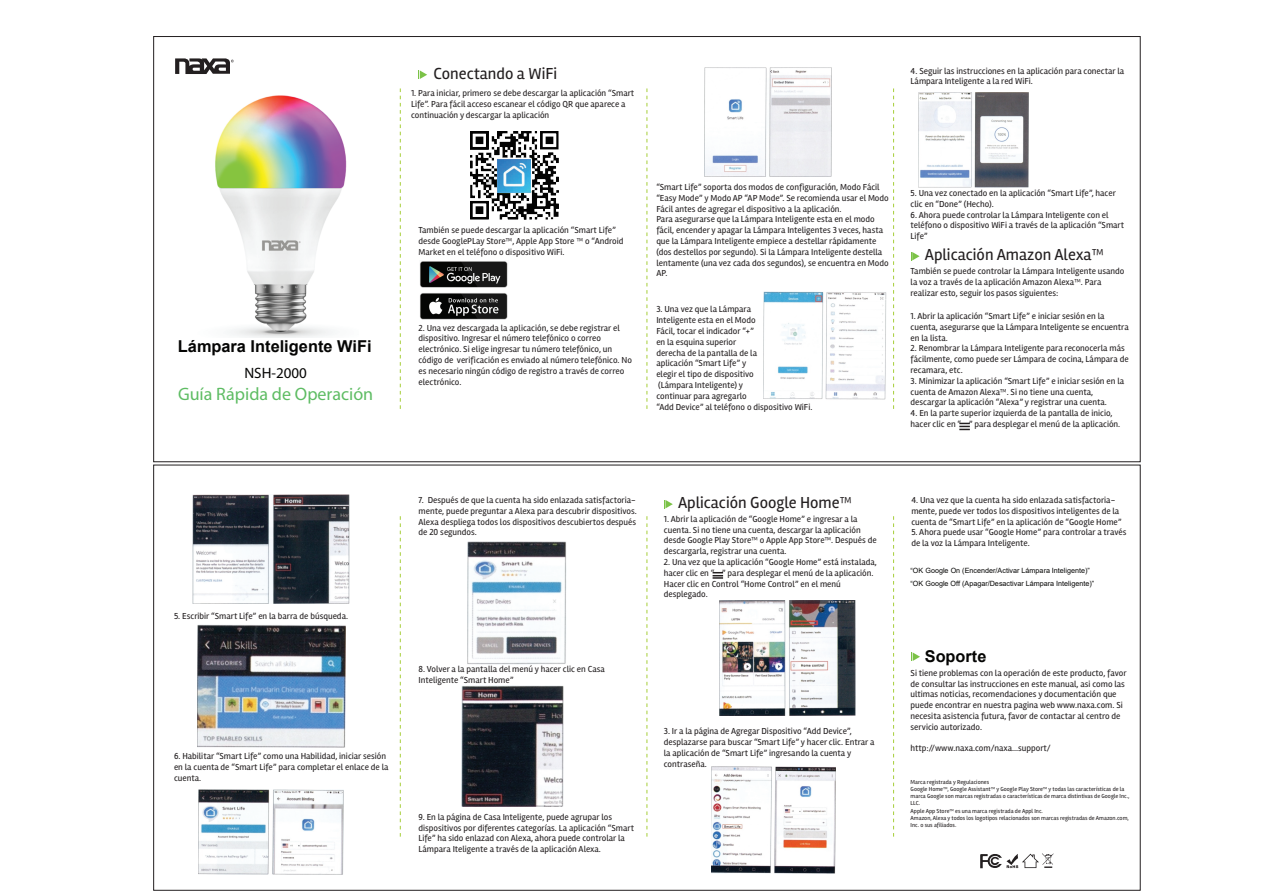
<style>
.page{position:relative;width:1263px;height:893px;background:#fff}
.page>*{position:absolute;margin:0;border:0;box-sizing:border-box;transform-origin:0 0}
.t1{font:18px "Myriad Pro";color:#5ebc63}
.t2{font:16.5px "Rambla";color:#231f20}
.t3{font:700 16.35px "Arial";color:#050504}
.t4{font:15px "Myriad Pro";color:#050504}
.t5{font:9px/10.8px "Rambla";color:#231f20}
.t6{font:7.2px/12.5px "Arial";color:#050504}
.t7{font:6px/7.2px "Rambla";color:#231f20}
</style>
<div class="page">
<svg style="left:400px;top:88px;width:1px;height:321px"></svg>
<svg style="left:646px;top:88px;width:1px;height:321px"></svg>
<svg style="left:893px;top:88px;width:1px;height:321px"></svg>
<svg style="left:400px;top:516px;width:1px;height:321px"></svg>
<svg style="left:646px;top:516px;width:1px;height:321px"></svg>
<svg style="left:893px;top:516px;width:1px;height:321px"></svg>
<svg style="left:980px;top:853px;width:74px;height:15px"></svg>
<svg style="left:175px;top:58px;width:59px;height:16px"></svg>
<svg style="left:911px;top:652px;width:9px;height:9px"></svg>
<img style="left:215px;top:95px;width:132px;height:242px">
<svg style="left:418px;top:70px;width:9px;height:9px"></svg>
<img style="left:470px;top:132px;width:88px;height:88px">
<img style="left:498px;top:159px;width:33px;height:33px">
<img style="left:420px;top:261px;width:88px;height:59px">
<img style="left:704px;top:67px;width:128px;height:109px">
<img style="left:764px;top:291px;width:122px;height:109px">
<img style="left:918px;top:93px;width:110px;height:94px">
<svg style="left:911px;top:252px;width:8px;height:8px"></svg>
<svg style="left:959px;top:423px;width:11px;height:7px"></svg>
<img style="left:193px;top:495px;width:157px;height:109px">
<img style="left:197px;top:625px;width:149px;height:122px">
<img style="left:198px;top:789px;width:146px;height:85px">
<img style="left:467px;top:541px;width:99px;height:124px">
<img style="left:461px;top:686px;width:103px;height:120px">
<svg style="left:664px;top:500px;width:9px;height:8px"></svg>
<img style="left:720px;top:600px;width:135px;height:115px">
<img style="left:712px;top:766px;width:123px;height:107px">
<svg style="left:712px;top:572px;width:11px;height:7px"></svg>
<h3 class="t3" style="left:178px;top:335px;width:195px">Lámpara Inteligente WiFi</h3>
<h3 class="t4" style="left:244px;top:364px;width:64px">NSH-2000</h3>
<h1 class="t1" style="left:178px;top:382px;width:197px">Guía Rápida de Operación</h1>
<h2 class="t2" style="left:434px;top:64px;width:125px">Conectando a WiFi</h2>
<p class="t5" style="left:411px;top:88px;width:225px">1. Para iniciar, primero se debe descargar la aplicación “Smart<br>Life”. Para fácil acceso escanear el código QR que aparece a continuación y descargar la aplicación</p>
<p class="t5" style="left:910px;top:65px;width:215px">4. Seguir las instrucciones en la aplicación para conectar la<br>Lámpara Inteligente a la red WiFi.</p>
<p class="t5" style="left:418px;top:225px;width:206px">También se puede descargar la aplicación “Smart Life” desde GooglePLay Store™, Apple App Store ™ o “Android<br>Market en el teléfono o dispositivo WiFi.</p>
<p class="t5" style="left:418px;top:322px;width:215px">2. Una vez descargada la aplicación, se debe registrar el dispositivo. Ingresar el número telefónico o correo electrónico. Si elige ingresar tu número telefónico, un código de verificación es enviado al número telefónico. No es necesario ningún código de registro a través de correo electrónico.</p>
<p class="t5" style="left:656px;top:182px;width:234px">“Smart Life” soporta dos modos de configuración, Modo Fácil “Easy Mode” y Modo AP “AP Mode”. Se recomienda usar el Modo Fácil antes de agregar el dispositivo a la aplicación.<br>Para asegurarse que la Lámpara Inteligente esta en el modo fácil, encender y apagar la Lámpara Inteligentes 3 veces, hasta que la Lámpara Inteligente empiece a destellar rápidamente (dos destellos por segundo). Si la Lámpara Inteligente destella lentamente (una vez cada dos segundos), se encuentra en Modo AP.</p>
<p class="t5" style="left:656px;top:304px;width:158px">3. Una vez que la Lámpara<br>Inteligente esta en el Modo<br>Fácil, tocar el indicador “+”<br>en la esquina superior<br>derecha de la pantalla de la<br>aplicación “Smart Life” y<br>elegir el tipo de dispositivo<br>(Lámpara Inteligente) y<br>continuar para agregarlo<br>“Add Device” al teléfono o dispositivo WiFi.</p>
<p class="t5" style="left:910px;top:188px;width:207px">5. Una vez conectado en la aplicación “Smart Life”, hacer clic en “Done” (Hecho).</p>
<p class="t5" style="left:910px;top:209px;width:215px">6. Ahora puede controlar la Lámpara Inteligente con el teléfono o dispositivo WiFi a través de la aplicación “Smart<br>Life”</p>
<h2 class="t2" style="left:925px;top:245px;width:180px">Aplicación Amazon Alexa™</h2>
<p class="t5" style="left:910px;top:265px;width:215px">También se puede controlar la Lámpara Inteligente usando la voz a través de la aplicación Amazon Alexa™. Para realizar esto, seguir los pasos siguientes:</p>
<p class="t5" style="left:910px;top:310px;width:220px">1. Abrir la aplicación “Smart Life” e iniciar sesión en la cuenta, asegurarse que la Lámpara Inteligente se encuentra en la lista.</p>
<p class="t5" style="left:910px;top:343px;width:220px">2. Renombrar la Lámpara Inteligente para reconocerla más fácilmente, como puede ser Lámpara de cocina, Lámpara de recamara, etc.</p>
<p class="t5" style="left:910px;top:375px;width:215px">3. Minimizar la aplicación “Smart Life” e iniciar sesión en la cuenta de Amazon Alexa™. Si no tiene una cuenta, descargar la aplicación “Alexa” y registrar una cuenta.</p>
<p class="t5" style="left:910px;top:408px;width:211px">4. En la parte superior izquierda de la pantalla de inicio, hacer clic en “ ” para desplegar el menú de la aplicación.</p>
<p class="t5" style="left:174px;top:610px;width:176px">5. Escribir “Smart Life” en la barra de búsqueda.</p>
<p class="t5" style="left:174px;top:751px;width:216px">6. Habilitar “Smart Life” como una Habilidad, iniciar sesión en la cuenta de “Smart Life” para completar el enlace de la cuenta.</p>
<p class="t5" style="left:418px;top:494px;width:220px;text-align:justify">7. Después de que la cuenta ha sido enlazada satisfactoria&shy;mente, puede preguntar a Alexa para descubrir dispositivos.<br>Alexa despliega todos los dispositivos descubiertos después de 20 segundos.</p>
<p class="t5" style="left:418px;top:664px;width:188px">8. Volver a la pantalla del menú y hacer clic en Casa<br>Inteligente “Smart Home”</p>
<p class="t5" style="left:418px;top:811px;width:217px">9. En la página de Casa Inteligente, puede agrupar los dispositivos por diferentes categorías. La aplicación “Smart Life” ha sido enlazad con Alexa, ahora puede controlar la Lámpara Iteligente a través de la aplicación Alexa.</p>
<h2 class="t2" style="left:678px;top:493px;width:175px">Aplicación Google Home™</h2>
<p class="t5" style="left:664px;top:513px;width:214px">1. Abrir la aplicación de “Google Home” e ingresar a la cuenta. Si no tiene una cuenta, descargar la aplicación desde Google Play Store™ o Apple App Store™. Después de descargarla, registrar una cuenta.</p>
<p class="t5" style="left:664px;top:557px;width:214px">2. Una vez que la aplicación “Google Home” está instalada, hacer clic en “ ” para desplegar el menú de la aplicación.<br>Hacer clic en Control “Home Control” en el menú desplegado.</p>
<p class="t5" style="left:664px;top:726px;width:212px">3. Ir a la página de Agregar Dispositivo “Add Device”, desplazarse para buscar “Smart Life” y hacer clic. Entrar a la aplicación de “Smart Life” ingresando la cuenta y contraseña.</p>
<p class="t5" style="left:911px;top:494px;width:212px">4. Una vez que la cuenta ha sido enlazada satisfactoria&shy;mente, puede ver todos los dispositivos inteligentes de la cuenta de “Smart Life” en la aplicación de “Google Home”</p>
<p class="t5" style="left:911px;top:527px;width:217px">5. Ahora puede usar “Google Home” para controlar a través de la voz la Lámpara Inteligente.</p>
<p class="t6" style="left:911px;top:565px;width:185px">“OK Google On (Encender/Activar Lámpara Inteligente)” “OK Google Off (Apagar/Desactivar Lámpara Inteligente)”</p>
<h3 class="t3" style="left:925px;top:645px;width:63px">Soporte</h3>
<p class="t5" style="left:910px;top:667px;width:217px">Si tiene problemas con la operación de este producto, favor de consultar las instrucciones en este manual, asi como las ultimas noticias, recomendaciones y documentación que puede encontrar en nuestra pagina web www.naxa.com. Si necesita asistencia futura, favor de contactar al centro de servicio autorizado.</p>
<p class="t5" style="left:910px;top:743px;width:142px">http://www.naxa.com/naxa...support/</p>
<p class="t7" style="left:910px;top:778px;width:220px">Marca registrada y Regulaciones<br>Google Home™, Google Assistant™ y Google Play Store™ y todas las características de la marca Google son marcas registradas o características de marca distintivas de Google Inc., LLC.<br>Apple App Store™ es una marca registrada de Appl Inc.<br>Amazon, Alexa y todos los logotipos relacionados son marcas registradas de Amazon.com, Inc. o sus afiliados.</p>
</div>
